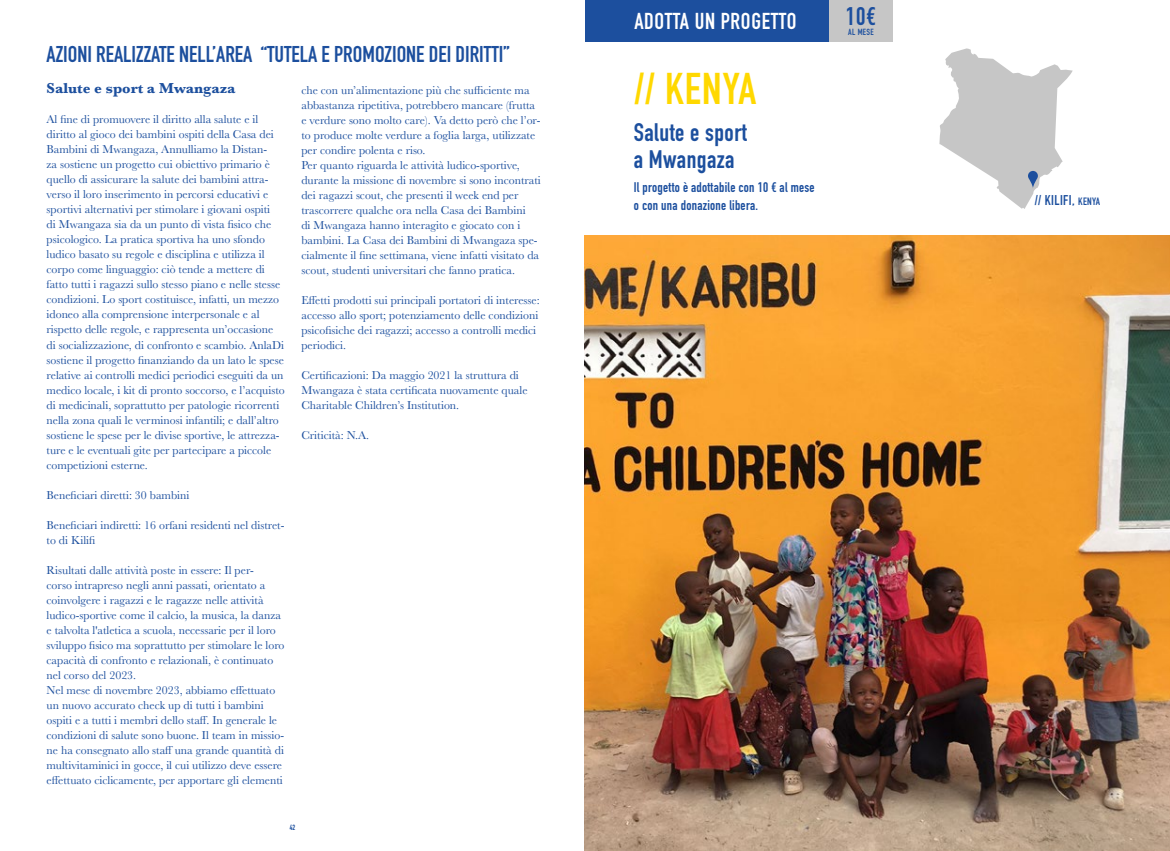
<style>
.page{position:relative;width:1170px;height:851px;background:#fff}
.page>*{position:absolute;margin:0;border:0;box-sizing:border-box;transform-origin:0 0}
.t1{font:43.75px "DIN Engschrift Std";letter-spacing:.025em;color:#ffd800}
.t2{font:25.12px "DIN Engschrift Std";color:#1c4f9e}
.t3{font:25px/27.5px "DIN Engschrift Std";letter-spacing:.02em;color:#1c4f9e}
.t4{font:22.62px "DIN Engschrift Std";letter-spacing:.03em;color:#fff}
.t5{font:22.5px "DIN Engschrift Std";color:#1c4f9e}
.t6{font:700 15px "Baskerville";color:#1c4f9e}
.t7{font:14px "DIN Engschrift Std";letter-spacing:.03em;color:#1c4f9e}
.t8{font:13.75px/17.5px "DIN Engschrift Std";letter-spacing:.02em;color:#1c4f9e}
.t9{font:11.88px/15px "Baskerville";color:#1c4f9e}
.t10{font:8.75px "DIN Engschrift Std";letter-spacing:.04em;color:#1c4f9e}
.t11{font:7.5px "DIN Engschrift Std";color:#1c4f9e}
.s1{font-size:10.5px}
</style>
<div class="page">
<svg style="left:939px;top:48px;width:133px;height:161px"></svg>
<div style="left:585px;top:0;width:244px;height:41px;background:#1c4f9e"></div>
<div style="left:829px;top:0;width:63px;height:41px;background:#c6c6c6"></div>
<img style="left:585px;top:235px;width:584px;height:615px">
<h3 class="t5" style="left:47px;top:41px;width:464px">AZIONI REALIZZATE NELL’AREA “TUTELA E PROMOZIONE DEI DIRITTI”</h3>
<p class="t6" style="left:47px;top:78px;width:190px">Salute e sport a Mwangaza</p>
<p class="t9" style="left:47px;top:112px;width:240px">Al fine di promuovere il diritto alla salute e il diritto al gioco dei bambini ospiti della Casa dei Bambini di Mwangaza, Annulliamo la Distan-<br>za sostiene un progetto cui obiettivo primario è quello di assicurare la salute dei bambini attra&shy;verso il loro inserimento in percorsi educativi e sportivi alternativi per stimolare i giovani ospiti<br>di Mwangaza sia da un punto di vista fisico che psicologico. La pratica sportiva ha uno sfondo ludico basato su regole e disciplina e utilizza il corpo come linguaggio: ciò tende a mettere di fatto tutti i ragazzi sullo stesso piano e nelle stesse condizioni. Lo sport costituisce, infatti, un mezzo idoneo alla comprensione interpersonale e al rispetto delle regole, e rappresenta un’occasione di socializzazione, di confronto e scambio. AnlaDi sostiene il progetto finanziando da un lato le spese relative ai controlli medici periodici eseguiti da un medico locale, i kit di pronto soccorso, e l’acquisto di medicinali, soprattutto per patologie ricorrenti nella zona quali le verminosi infantili; e dall’altro sostiene le spese per le divise sportive, le attrezza&shy;ture e le eventuali gite per partecipare a piccole competizioni esterne.</p>
<p class="t9" style="left:47px;top:487px;width:144px">Beneficiari diretti: 30 bambini</p>
<p class="t9" style="left:47px;top:517px;width:239px">Beneficiari indiretti: 16 orfani residenti nel distret&shy;to di Kilifi</p>
<p class="t9" style="left:47px;top:562px;width:239px">Risultati dalle attività poste in essere: Il per-<br>corso intrapreso negli anni passati, orientato a coinvolgere i ragazzi e le ragazze nelle attività ludico-sportive come il calcio, la musica, la danza e talvolta l'atletica a scuola, necessarie per il loro sviluppo fisico ma soprattutto per stimolare le loro capacità di confronto e relazionali, è continuato nel corso del 2023.<br>Nel mese di novembre 2023, abbiamo effettuato un nuovo accurato check up di tutti i bambini ospiti e a tutti i membri dello staff. In generale le condizioni di salute sono buone. Il team in missio&shy;ne ha consegnato allo staff una grande quantità di multivitaminici in gocce, il cui utilizzo deve essere effettuato ciclicamente, per apportare gli elementi</p>
<p class="t9" style="left:301px;top:83px;width:241px">che con un’alimentazione più che sufficiente ma abbastanza ripetitiva, potrebbero mancare (frutta e verdure sono molto care). Va detto però che l’or&shy;to produce molte verdure a foglia larga, utilizzate per condire polenta e riso.<br>Per quanto riguarda le attività ludico-sportive, durante la missione di novembre si sono incontrati dei ragazzi scout, che presenti il week end per trascorrere qualche ora nella Casa dei Bambini<br>di Mwangaza hanno interagito e giocato con i bambini. La Casa dei Bambini di Mwangaza spe&shy;cialmente il fine settimana, viene infatti visitato da scout, studenti universitari che fanno pratica.</p>
<p class="t9" style="left:301px;top:293px;width:240px">Effetti prodotti sui principali portatori di interesse: accesso allo sport; potenziamento delle condizioni psicofisiche dei ragazzi; accesso a controlli medici periodici.</p>
<p class="t9" style="left:301px;top:368px;width:227px">Certificazioni: Da maggio 2021 la struttura di<br>Mwangaza è stata certificata nuovamente quale<br>Charitable Children’s Institution.</p>
<p class="t9" style="left:301px;top:428px;width:69px">Criticità: N.A.</p>
<p class="t11" style="left:290px;top:822px;width:7px">42</p>
<h3 class="t4" style="left:634px;top:8px;width:164px">ADOTTA UN PROGETTO</h3>
<h2 class="t2" style="left:845px;top:1px;width:32px">10€</h2>
<p class="t10" style="left:848px;top:26px;width:27px">AL MESE</p>
<h1 class="t1" style="left:634px;top:63px;width:123px">// KENYA</h1>
<h3 class="t3" style="left:634px;top:118px;width:114px">Salute e sport a Mwangaza</h3>
<p class="t8" style="left:634px;top:178px;width:182px">Il progetto è adottabile con 10 € al mese o con una donazione libera.</p>
<p class="t7" style="left:1034px;top:191px;width:67px">// KILIFI, <span class="s1">KENYA</span></p>
</div>
